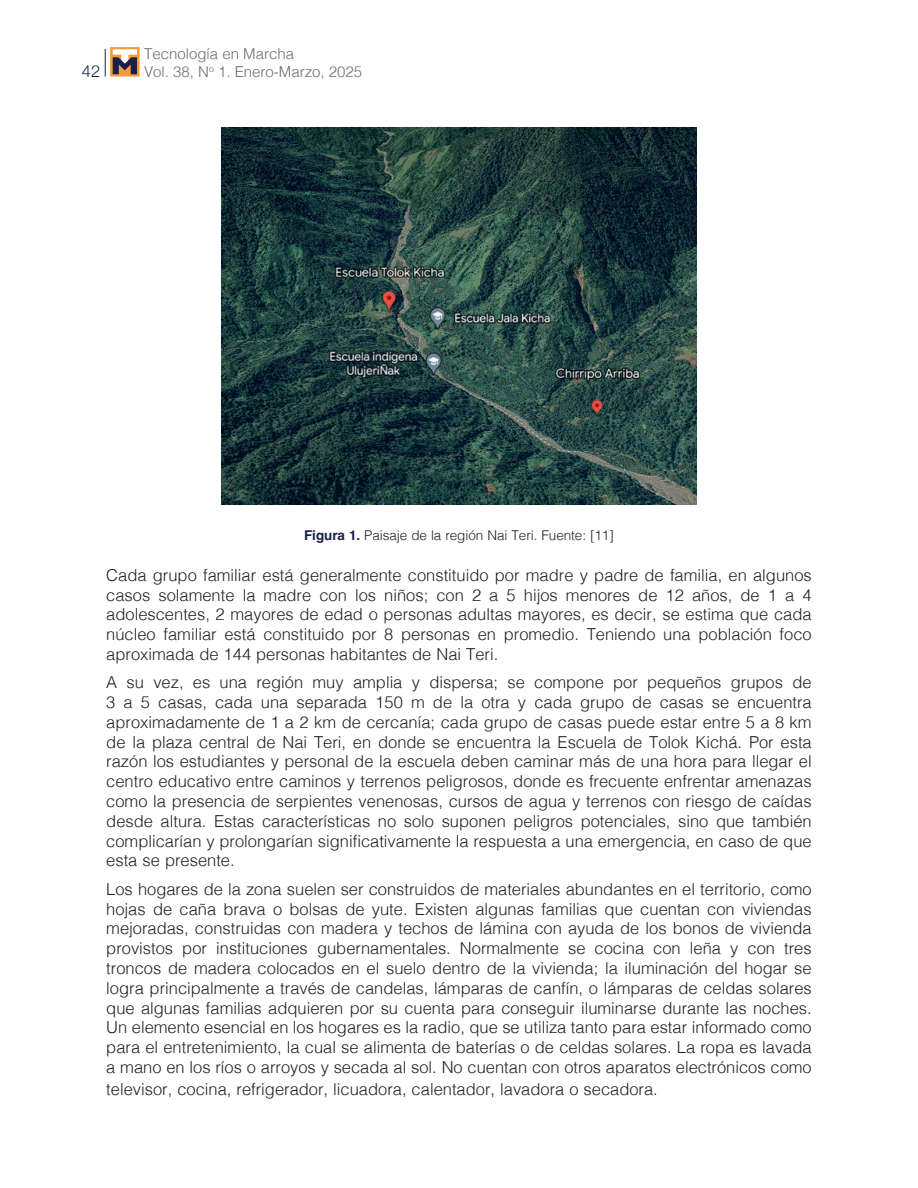
<style>
.page{position:relative;width:918px;height:1188px;background:#fff}
.page>*{position:absolute;margin:0;border:0;box-sizing:border-box;transform-origin:0 0}
.t1{font:300 16.5px/19.8px "Helvetica";color:#231f20;text-align:justify}
.t2{font:300 16.5px "Helvetica Neue";color:#17214b}
.t3{font:300 15px/18px "Helvetica";color:#6c6d70}
.t4{font:300 13.5px "Helvetica";letter-spacing:-.005em;color:#231f20}
.s1{font-weight:700;color:#17214b}
</style>
<div class="page">
<svg style="left:105px;top:49px;width:1px;height:28px"></svg>
<svg style="left:110px;top:47px;width:30px;height:30px"></svg>
<svg style="left:113px;top:49px;width:24px;height:25px"></svg>
<img style="left:222px;top:128px;width:474px;height:377px">
<p class="t2" style="left:82px;top:57px;width:20px">42</p>
<p class="t3" style="left:144px;top:43px;width:220px">Tecnología en Marcha<br>Vol. 38, N<sup>o</sup> 1. Enero-Marzo, 2025</p>
<p class="t4" style="left:304px;top:523px;width:311px"><span class="s1">Figura 1.</span> Paisaje de la región Nai Teri. Fuente: [11]</p>
<p class="t1" style="left:106px;top:564px;width:707px">Cada grupo familiar está generalmente constituido por madre y padre de familia, en algunos casos solamente la madre con los niños; con 2 a 5 hijos menores de 12 años, de 1 a 4 adolescentes, 2 mayores de edad o personas adultas mayores, es decir, se estima que cada núcleo familiar está constituido por 8 personas en promedio. Teniendo una población foco aproximada de 144 personas habitantes de Nai Teri.</p>
<p class="t1" style="left:106px;top:671px;width:707px">A su vez, es una región muy amplia y dispersa; se compone por pequeños grupos de 3 a 5 casas, cada una separada 150 m de la otra y cada grupo de casas se encuentra aproximadamente de 1 a 2 km de cercanía; cada grupo de casas puede estar entre 5 a 8 km de la plaza central de Nai Teri, en donde se encuentra la Escuela de Tolok Kichá. Por esta razón los estudiantes y personal de la escuela deben caminar más de una hora para llegar el centro educativo entre caminos y terrenos peligrosos, donde es frecuente enfrentar amenazas como la presencia de serpientes venenosas, cursos de agua y terrenos con riesgo de caídas desde altura. Estas características no solo suponen peligros potenciales, sino que también complicarían y prolongarían significativamente la respuesta a una emergencia, en caso de que esta se presente.</p>
<p class="t1" style="left:106px;top:878px;width:707px">Los hogares de la zona suelen ser construidos de materiales abundantes en el territorio, como hojas de caña brava o bolsas de yute. Existen algunas familias que cuentan con viviendas mejoradas, construidas con madera y techos de lámina con ayuda de los bonos de vivienda provistos por instituciones gubernamentales. Normalmente se cocina con leña y con tres troncos de madera colocados en el suelo dentro de la vivienda; la iluminación del hogar se logra principalmente a través de candelas, lámparas de canfín, o lámparas de celdas solares que algunas familias adquieren por su cuenta para conseguir iluminarse durante las noches.<br>Un elemento esencial en los hogares es la radio, que se utiliza tanto para estar informado como para el entretenimiento, la cual se alimenta de baterías o de celdas solares. La ropa es lavada a mano en los ríos o arroyos y secada al sol. No cuentan con otros aparatos electrónicos como</p>
<p class="t1" style="left:106px;top:1078px;width:553px">televisor, cocina, refrigerador, licuadora, calentador, lavadora o secadora.</p>
</div>
